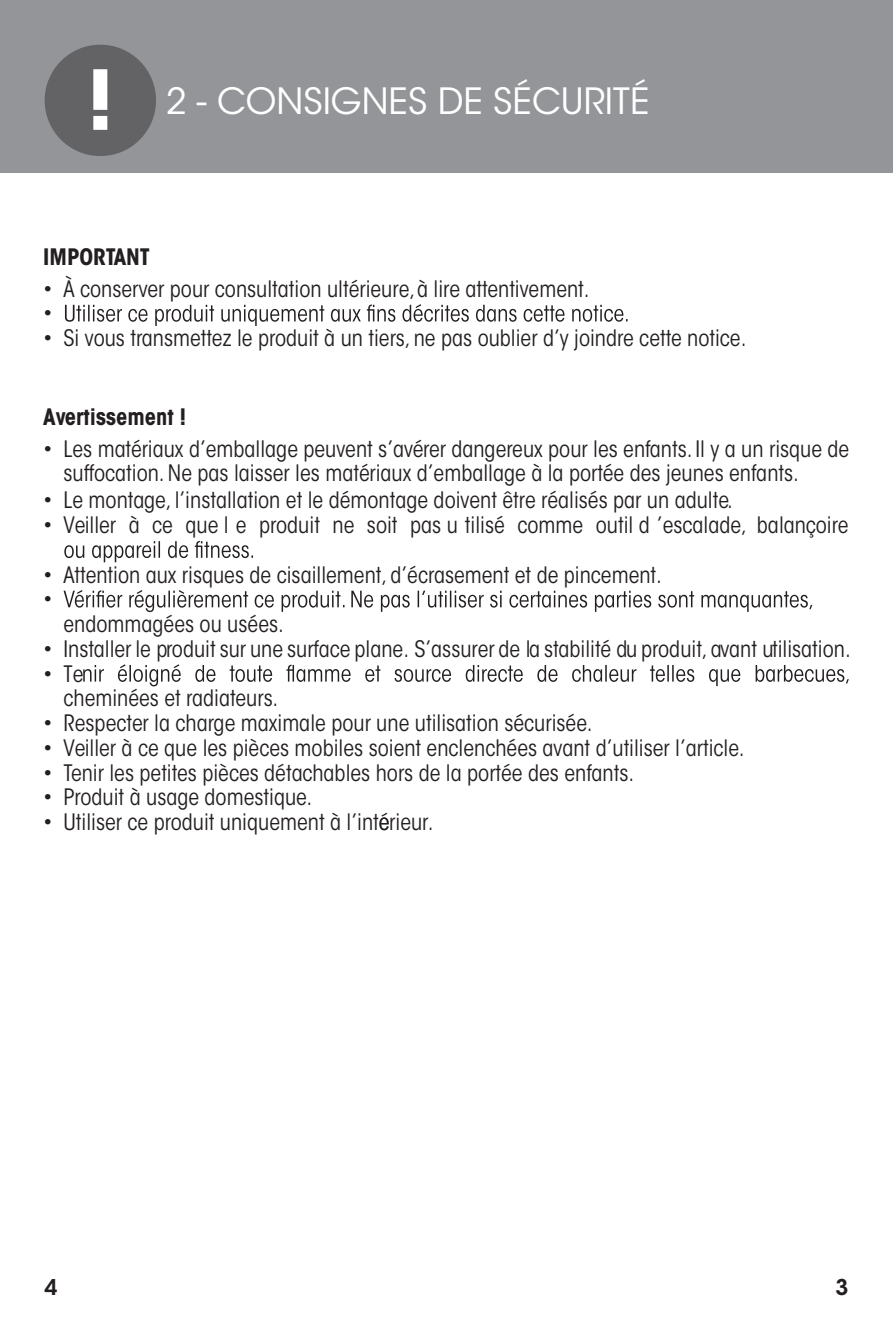
<style>
.page{position:relative;width:893px;height:1340px;background:#fff}
.page>*{position:absolute;margin:0;border:0;box-sizing:border-box;transform-origin:0 0}
.t1{font:36px "ITC Avant Garde Std";color:#fff}
.t2{font:condensed 22.5px/24.8px "ITC Avant Garde Std";color:#231f20}
.t3{font:700 condensed 22.5px "ITC Avant Garde Std";color:#231f20}
.t4{font:600 21.6px "ITC Avant Garde Std";color:#231f20}
</style>
<div class="page">
<div style="left:0;top:0;width:893px;height:172px;background:#939598"></div>
<div style="left:45px;top:45px;width:111px;height:111px;background:#636366;border-radius:50%"></div>
<svg style="left:93px;top:69px;width:14px;height:61px"></svg>
<svg style="left:65px;top:304px;width:563px;height:22px"></svg>
<svg style="left:64px;top:541px;width:189px;height:21px"></svg>
<svg style="left:64px;top:590px;width:748px;height:22px"></svg>
<svg style="left:83px;top:664px;width:766px;height:22px"></svg>
<h1 class="t1" style="left:166px;top:79px;width:485px">2 - CONSIGNES DE SÉCURITÉ</h1>
<p class="t3" style="left:43px;top:242px;width:108px">IMPORTANT</p>
<p class="t2" style="left:43px;top:276px;width:548px">• À conserver pour consultation ultérieure, à lire attentivement. •</p>
<p class="t2" style="left:43px;top:326px;width:705px">• Si vous transmettez le produit à un tiers, ne pas oublier d’y joindre cette notice.</p>
<p class="t3" style="left:43px;top:402px;width:144px">Avertissement !</p>
<p class="t2" style="left:64px;top:436px;width:787px;text-indent:-20px">• Les matériaux d’emballage peuvent s’avérer dangereux pour les enfants. Il y a un risque de suffocation. Ne pas laisser les matériaux d’emballage à la portée des jeunes enfants.</p>
<p class="t2" style="left:43px;top:488px;width:691px">• Le montage, l’installation et le démontage doivent être réalisés par un adulte.</p>
<p class="t2" style="left:43px;top:512px;width:807px">• Veiller à ce que l e produit ne soit pas u tilisé comme outil d ’escalade, balançoire</p>
<p class="t2" style="left:43px;top:562px;width:620px">• Attention aux risques de cisaillement, d’écrasement et de pincement.</p>
<p class="t2" style="left:43px;top:587px;width:11px">•</p>
<p class="t2" style="left:64px;top:611px;width:222px">endommagées ou usées.</p>
<p class="t2" style="left:43px;top:636px;width:809px">• Installer le produit sur une surface plane. S’assurer de la stabilité du produit, avant utilisation.</p>
<p class="t2" style="left:64px;top:661px;width:216px;text-indent:-20px">• Te<br>cheminées et radiateurs.</p>
<p class="t2" style="left:43px;top:710px;width:551px">• Respecter la charge maximale pour une utilisation sécurisée.</p>
<p class="t2" style="left:43px;top:735px;width:703px">• Veiller à ce que les pièces mobiles soient enclenchées avant d’utiliser l’article.</p>
<p class="t2" style="left:43px;top:760px;width:592px">• Tenir les petites pièces détachables hors de la portée des enfants.</p>
<p class="t2" style="left:43px;top:785px;width:271px">• Produit à usage domestique.</p>
<p class="t2" style="left:43px;top:809px;width:392px">• Utiliser ce produit uniquement à l’inteérieur.</p>
<p class="t4" style="left:45px;top:1273px;width:15px">4</p>
<p class="t4" style="left:835px;top:1273px;width:15px">3</p>
</div>
